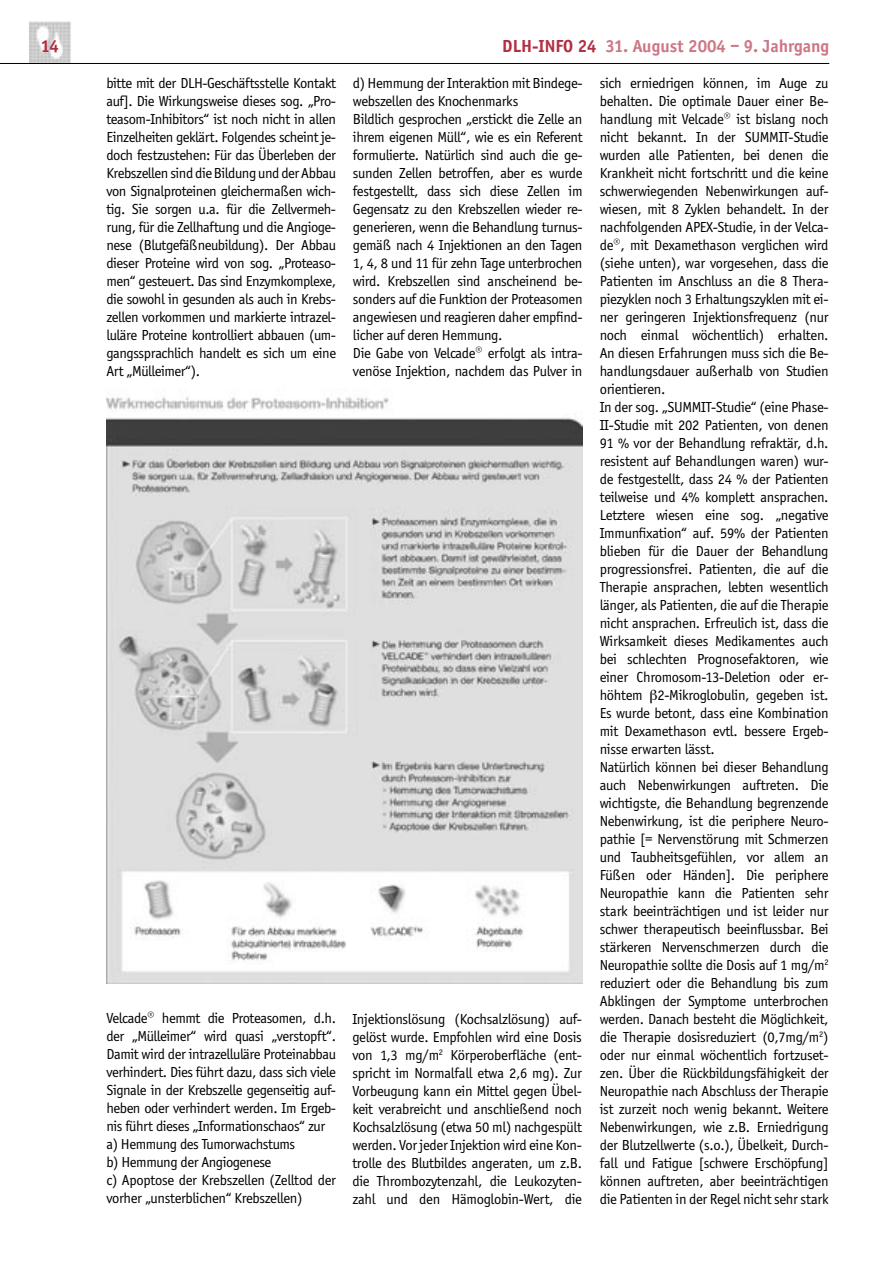
<style>
.page{position:relative;width:893px;height:1263px;background:#fff}
.page>*{position:absolute;margin:0;border:0;box-sizing:border-box;transform-origin:0 0}
.t1{font:700 18px "Officina Sans";color:#cd7784}
.t2{font:700 18px "Officina Sans";color:#b22e42}
.t3{font:15px/18px "Officina Sans";letter-spacing:-.02em;color:#000}
.s1{color:#b22e42}
</style>
<div class="page">
<img style="left:29px;top:21px;width:42px;height:42px">
<hr style="left:0;top:63px;width:829px;height:1px;background:#000">
<img style="left:106px;top:397px;width:477px;height:586px">
<p class="t2" style="left:41px;top:36px;width:20px">14</p>
<p class="t1" style="left:502px;top:35px;width:329px"><span class="s1">DLH-INFO 24</span> 31. August 2004 – 9. Jahrgang</p>
<p class="t3" style="left:106px;top:74px;width:231px;text-align:justify">bitte mit der DLH-Geschäftsstelle Kontakt auf]. Die Wirkungsweise dieses sog. „Pro&shy;teasom-Inhibitors“ ist noch nicht in allen Einzelheiten geklärt. Folgendes scheint je&shy;doch festzustehen: Für das Überleben der Krebszellen sind die Bildung und der Abbau von Signalproteinen gleichermaßen wich&shy;tig. Sie sorgen u.a. für die Zellvermeh&shy;rung, für die Zellhaftung und die Angioge&shy;nese (Blutgefäßneubildung). Der Abbau dieser Proteine wird von sog. „Proteaso&shy;men“ gesteuert. Das sind Enzymkomplexe, die sowohl in gesunden als auch in Krebs&shy;zellen vorkommen und markierte intrazel&shy;luläre Proteine kontrolliert abbauen (um&shy;gangssprachlich handelt es sich um eine Art „Mülleimer“).</p>
<p class="t3" style="left:353px;top:74px;width:231px">d) Hemmung der Interaktion mit Bindege&shy;webszellen des Knochenmarks<br>Bildlich gesprochen „erstickt die Zelle an ihrem eigenen Müll“, wie es ein Referent formulierte. Natürlich sind auch die ge&shy;sunden Zellen betroffen, aber es wurde festgestellt, dass sich diese Zellen im Gegensatz zu den Krebszellen wieder re&shy;generieren, wenn die Behandlung turnus&shy;gemäß nach 4 Injektionen an den Tagen 1, 4, 8 und 11 für zehn Tage unterbrochen wird. Krebszellen sind anscheinend be&shy;sonders auf die Funktion der Proteasomen angewiesen und reagieren daher empfind&shy;licher auf deren Hemmung.<br>Die Gabe von Velcade® erfolgt als intra&shy;venöse Injektion, nachdem das Pulver in</p>
<p class="t3" style="left:600px;top:74px;width:230px">sich erniedrigen können, im Auge zu behalten. Die optimale Dauer einer Be&shy;handlung mit Velcade® ist bislang noch nicht bekannt. In der SUMMIT-Studie wurden alle Patienten, bei denen die Krankheit nicht fortschritt und die keine schwerwiegenden Nebenwirkungen auf&shy;wiesen, mit 8 Zyklen behandelt. In der nachfolgenden APEX-Studie, in der Velca&shy;de®, mit Dexamethason verglichen wird (siehe unten), war vorgesehen, dass die Patienten im Anschluss an die 8 Thera&shy;piezyklen noch 3 Erhaltungszyklen mit ei&shy;ner geringeren Injektionsfrequenz (nur noch einmal wöchentlich) erhalten.<br>An diesen Erfahrungen muss sich die Be&shy;handlungsdauer außerhalb von Studien orientieren.<br>In der sog. „SUMMIT-Studie“ (eine Phase-II-Studie mit 202 Patienten, von denen 91 % vor der Behandlung refraktär, d.h. resistent auf Behandlungen waren) wur&shy;de festgestellt, dass 24 % der Patienten teilweise und 4% komplett ansprachen.<br>Letztere wiesen eine sog. „negative Immunfixation“ auf. 59% der Patienten blieben für die Dauer der Behandlung progressionsfrei. Patienten, die auf die Therapie ansprachen, lebten wesentlich länger, als Patienten, die auf die Therapie nicht ansprachen. Erfreulich ist, dass die Wirksamkeit dieses Medikamentes auch bei schlechten Prognosefaktoren, wie einer Chromosom-13-Deletion oder er&shy;höhtem 2-Mikroglobulin, gegeben ist.<br>Es wurde betont, dass eine Kombination mit Dexamethason evtl. bessere Ergeb&shy;nisse erwarten lässt.<br>Natürlich können bei dieser Behandlung auch Nebenwirkungen auftreten. Die wichtigste, die Behandlung begrenzende Nebenwirkung, ist die periphere Neuro&shy;pathie [= Nervenstörung mit Schmerzen und Taubheitsgefühlen, vor allem an Füßen oder Händen]. Die periphere Neuropathie kann die Patienten sehr stark beeinträchtigen und ist leider nur schwer therapeutisch beeinflussbar. Bei stärkeren Nervenschmerzen durch die Neuropathie sollte die Dosis auf 1 mg/m<sup>2 </sup>reduziert oder die Behandlung bis zum Abklingen der Symptome unterbrochen werden. Danach besteht die Möglichkeit, die Therapie dosisreduziert (0,7mg/m<sup>2</sup>) oder nur einmal wöchentlich fortzuset&shy;zen. Über die Rückbildungsfähigkeit der Neuropathie nach Abschluss der Therapie ist zurzeit noch wenig bekannt. Weitere Nebenwirkungen, wie z.B. Erniedrigung der Blutzellwerte (s.o.), Übelkeit, Durch&shy;fall und Fatigue [schwere Erschöpfung] können auftreten, aber beeinträchtigen die Patienten in der Regel nicht sehr stark</p>
<p class="t3" style="left:106px;top:1009px;width:231px">Velcade® hemmt die Proteasomen, d.h. der „Mülleimer“ wird quasi „verstopft“.<br>Damit wird der intrazelluläre Proteinabbau verhindert. Dies führt dazu, dass sich viele Signale in der Krebszelle gegenseitig auf&shy;heben oder verhindert werden. Im Ergeb&shy;nis führt dieses „Informationschaos“ zur a) Hemmung des Tumorwachstums<br>b) Hemmung der Angiogenese<br>c) Apoptose der Krebszellen (Zelltod der vorher „unsterblichen“ Krebszellen)</p>
<p class="t3" style="left:352px;top:1010px;width:231px;text-align:justify">Injektionslösung (Kochsalzlösung) auf&shy;gelöst wurde. Empfohlen wird eine Dosis von 1,3 mg/m<sup>2</sup> Körperoberfläche (ent&shy;spricht im Normalfall etwa 2,6 mg). Zur Vorbeugung kann ein Mittel gegen Übel&shy;keit verabreicht und anschließend noch Kochsalzlösung (etwa 50 ml) nachgespült werden. Vor jeder Injektion wird eine Kon&shy;trolle des Blutbildes angeraten, um z.B. die Thrombozytenzahl, die Leukozyten&shy;zahl und den Hämoglobin-Wert, die</p>
</div>
